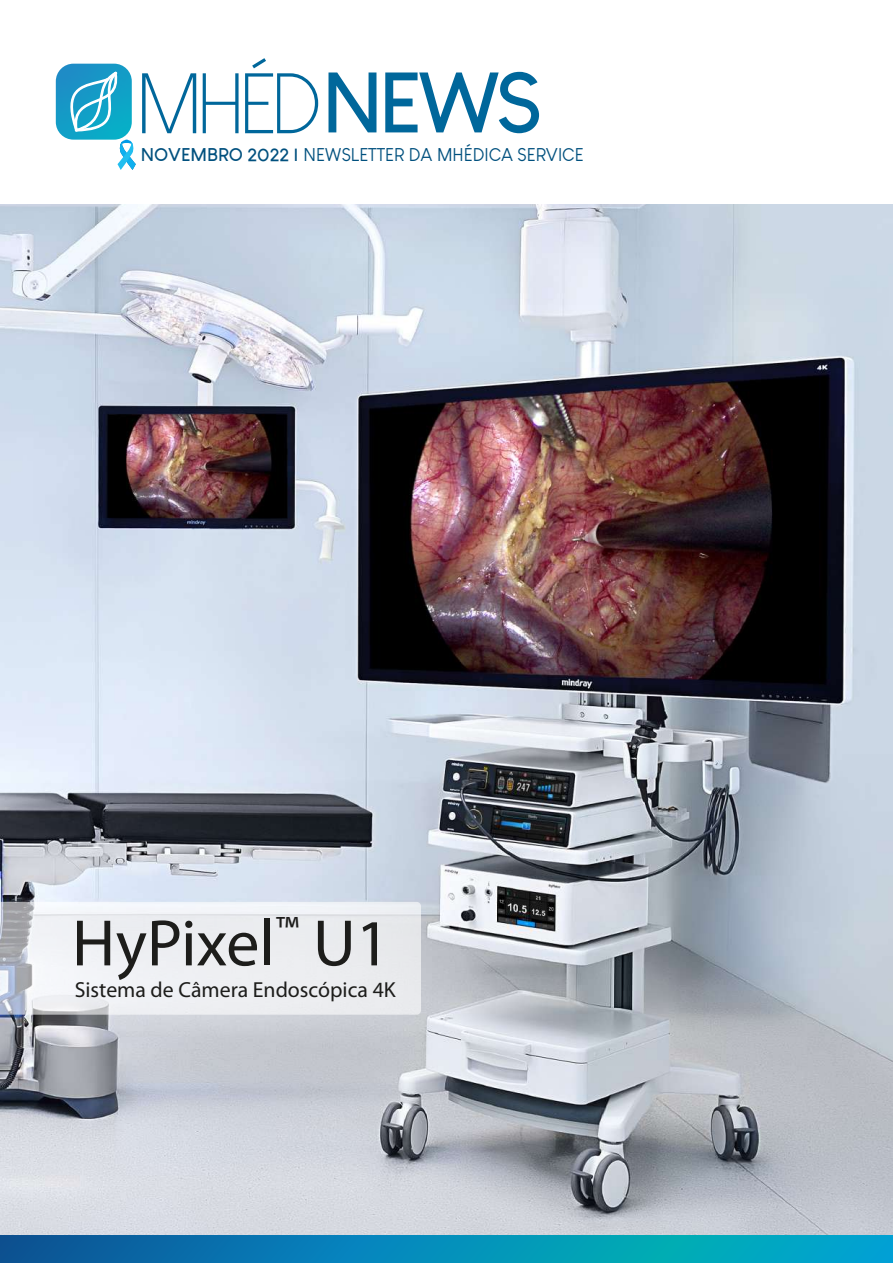
<style>
.page{position:relative;width:893px;height:1263px;background:#fff}
.page>*{position:absolute;margin:0;border:0;box-sizing:border-box;transform-origin:0 0}
.t1{font:66.15px "Myriad Pro";color:#1d1d1b}
.t2{font:21.75px "Myriad Pro";color:#1d1d1b}
.t3{font:18.15px "Louis George Cafe";color:#00507e}
.s1{font-weight:700}
</style>
<div class="page">
<img style="left:0;top:204px;width:893px;height:1031px">
<svg style="left:328px;top:72px;width:48px;height:60px"></svg>
<svg style="left:385px;top:72px;width:154px;height:61px"></svg>
<svg style="left:142px;top:73px;width:54px;height:60px"></svg>
<svg style="left:203px;top:73px;width:36px;height:60px"></svg>
<svg style="left:245px;top:58px;width:73px;height:75px"></svg>
<svg style="left:0;top:1235px;width:893px;height:28px;background:#0489b4"></svg>
<svg style="left:56px;top:63px;width:80px;height:107px"></svg>
<svg style="left:0;top:902px;width:421px;height:113px;fill:#eceef1"></svg>
<p class="t3" style="left:141px;top:143px;width:444px"><span class="s1">NOVEMBRO 2022 |</span> NEWSLETTER DA MHÉDICA SERVICE</p>
<h1 class="t1" style="left:72px;top:902px;width:319px">HyPixel<sup>™</sup> U1</h1>
<p class="t2" style="left:75px;top:976px;width:322px">Sistema de Câmera Endoscópica 4K</p>
</div>
